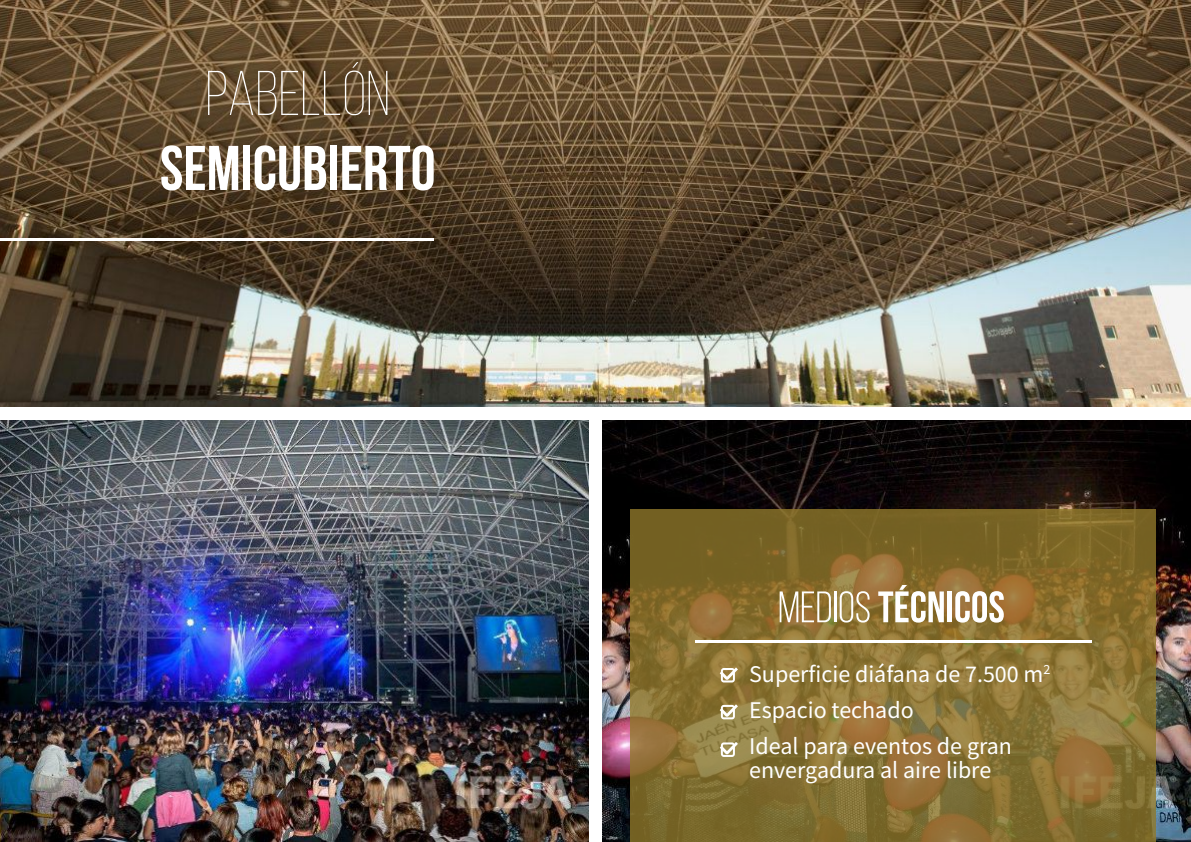
<style>
.page{position:relative;width:1191px;height:842px;background:#fff}
.page>*{position:absolute;margin:0;border:0;box-sizing:border-box;transform-origin:0 0}
.t1{font:700 63px "Bebas Neue";color:#fff}
.t2{font:300 63px "Bebas Neue";color:#fff}
.t3{font:24px/36px "Source Sans Pro";color:#fff}
</style>
<div class="page">
<img style="left:0;top:0;width:1191px;height:842px">
<hr style="left:0;top:239px;width:434px;height:2px;background:#fff">
<div style="left:589px;top:414px;width:13px;height:428px;background:#fff"></div>
<div style="left:0;top:407px;width:1191px;height:13px;background:#fff"></div>
<div style="left:630px;top:509px;width:525px;height:333px;background:#90792b;opacity:.8"></div>
<hr style="left:695px;top:640px;width:396px;height:3px;background:#fff">
<svg style="left:779px;top:591px;width:52px;height:31px"></svg>
<hr style="left:834px;top:591px;width:2px;height:31px;background:#fff">
<svg style="left:839px;top:591px;width:30px;height:31px"></svg>
<svg style="left:878px;top:585px;width:66px;height:38px"></svg>
<div style="left:947px;top:591px;width:5px;height:31px;background:#fff"></div>
<svg style="left:955px;top:591px;width:48px;height:32px"></svg>
<svg style="left:719px;top:667px;width:19px;height:15px"></svg>
<svg style="left:719px;top:704px;width:19px;height:15px"></svg>
<svg style="left:719px;top:742px;width:19px;height:15px"></svg>
<h1 class="t2" style="left:205px;top:68px;width:186px">PABELLÓN</h1>
<h1 class="t1" style="left:160px;top:143px;width:277px">SEMICUBIERTO</h1>
<p class="t3" style="left:749px;top:658px;width:303px">Superficie diáfana de 7.500 m<sup>2<br></sup>Espacio techado<br>Ideal para eventos de gran</p>
<p class="t3" style="left:749px;top:754px;width:244px">envergadura al aire libre</p>
</div>
